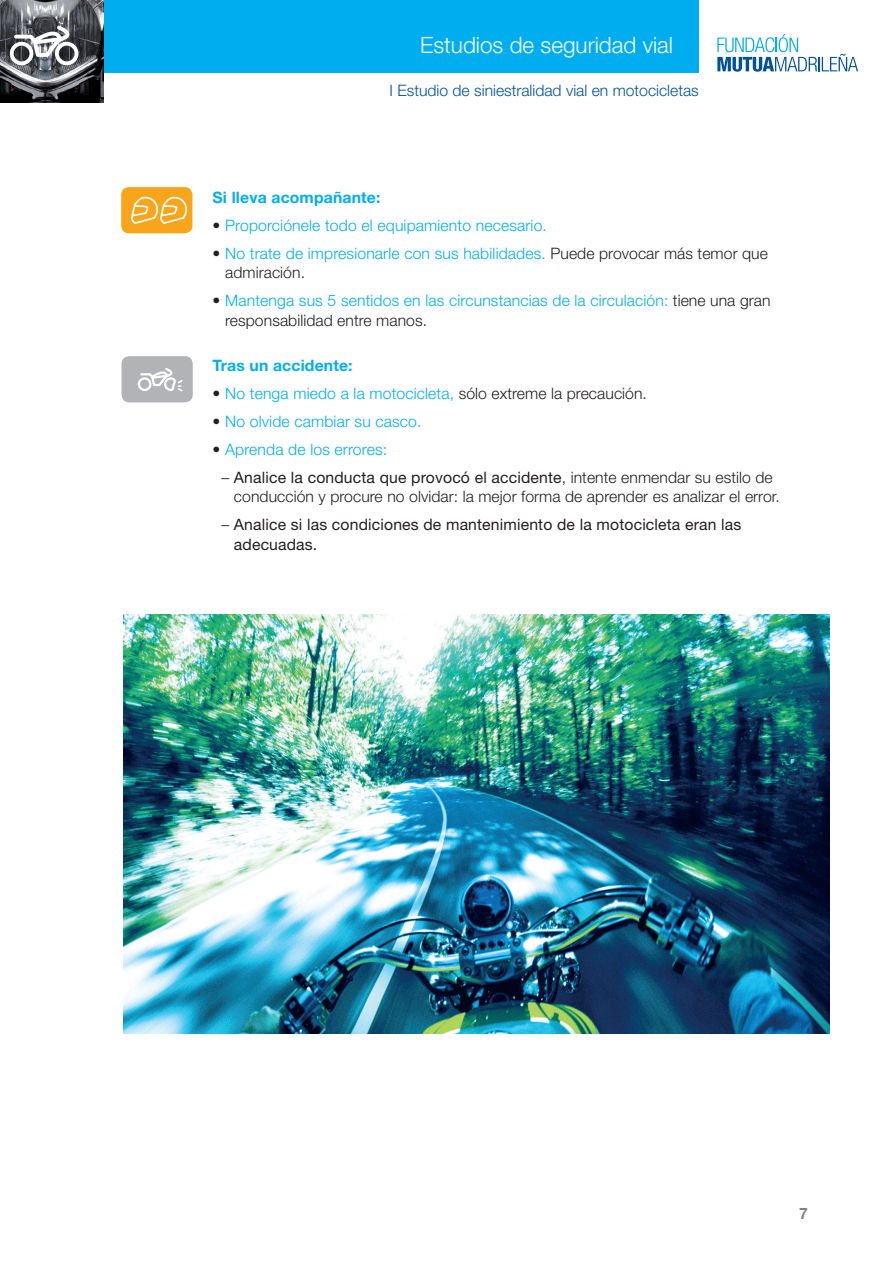
<style>
.page{position:relative;width:893px;height:1263px;background:#fff}
.page>*{position:absolute;margin:0;border:0;box-sizing:border-box;transform-origin:0 0}
.t1{font:300 22.5px "Helvetica Neue LT Std";color:#fff}
.t2{font:300 15.75px/19.5px "Helvetica Neue LT Std";letter-spacing:.01em;color:#00aeef}
.t3{font:300 15.75px/19.5px "Helvetica Neue LT Std";letter-spacing:.005em;color:#231f20}
.t4{font:15.75px/19.5px "Helvetica Neue LT Std";letter-spacing:.01em;color:#231f20}
.t5{font:300 15.75px "Helvetica Neue LT Std";color:#01529a}
.t6{font:700 15.75px "Helvetica Neue LT Std";letter-spacing:.01em;color:#00aeef}
.s1{color:#231f20}
.s2{font-weight:400}
.s3{font-weight:300}
</style>
<div class="page">
<img style="left:123px;top:614px;width:706px;height:419px">
<svg style="left:717px;top:34px;width:141px;height:38px"></svg>
<div style="left:0;top:0;width:698px;height:73px;background:#00aeef"></div>
<img style="left:0;top:0;width:103px;height:102px">
<div style="left:10px;top:42px;width:23px;height:23px;border:4px solid #fff;border-radius:50%"></div>
<div style="left:55px;top:42px;width:23px;height:23px;border:4px solid #fff;border-radius:50%"></div>
<svg style="left:12px;top:24px;width:59px;height:35px;background:#8d8e92"></svg>
<div style="left:121px;top:187px;width:71px;height:46px;background:#f9a51b;border-radius:8px"></div>
<svg style="left:131px;top:196px;width:57px;height:28px"></svg>
<div style="left:122px;top:356px;width:71px;height:46px;background:#b2b3b7;border-radius:8px"></div>
<div style="left:138px;top:377px;width:13px;height:14px;border:2px solid #fff;border-radius:50%"></div>
<svg style="left:139px;top:368px;width:44px;height:24px"></svg>
<h1 class="t1" style="left:420px;top:31px;width:254px">Estudios de seguridad vial</h1>
<p class="t5" style="left:390px;top:81px;width:311px">I Estudio de siniestralidad vial en motocicletas</p>
<p class="t6" style="left:213px;top:187px;width:169px">Si lleva acompañante:</p>
<p class="t2" style="left:213px;top:215px;width:336px"><span class="s1">•</span> Proporciónele todo el equipamiento necesario.</p>
<p class="t2" style="left:225px;top:243px;width:544px;text-indent:-13px"><span class="s1">•</span> No trate de impresionarle con sus habilidades. <span class="s1">Puede provocar más temor que admiración.</span></p>
<p class="t2" style="left:225px;top:291px;width:547px;text-indent:-13px"><span class="s1">•</span> Mantenga sus 5 sentidos en las circunstancias de la circulación: <span class="s1">tiene una gran responsabilidad entre manos.</span></p>
<p class="t6" style="left:213px;top:355px;width:142px">Tras un accidente:</p>
<p class="t2" style="left:213px;top:383px;width:436px"><span class="s1">•</span> No tenga miedo a la motocicleta, <span class="s1">sólo extreme la precaución.</span></p>
<p class="t2" style="left:213px;top:411px;width:210px"><span class="s1">•</span> No olvide cambiar su casco.</p>
<p class="t2" style="left:213px;top:439px;width:176px"><span class="s1">•</span> Aprenda de los errores:</p>
<p class="t3" style="left:234px;top:467px;width:547px;text-indent:-12px">– <span class="s2">Analice la conducta que provocó el accidente</span>, intente enmendar su estilo de conducción y procure no olvidar: la mejor forma de aprender es analizar el error.</p>
<p class="t4" style="left:234px;top:515px;width:509px;text-indent:-12px"><span class="s3">–</span> Analice si las condiciones de mantenimiento de la motocicleta eran las adecuadas.</p>
</div>
